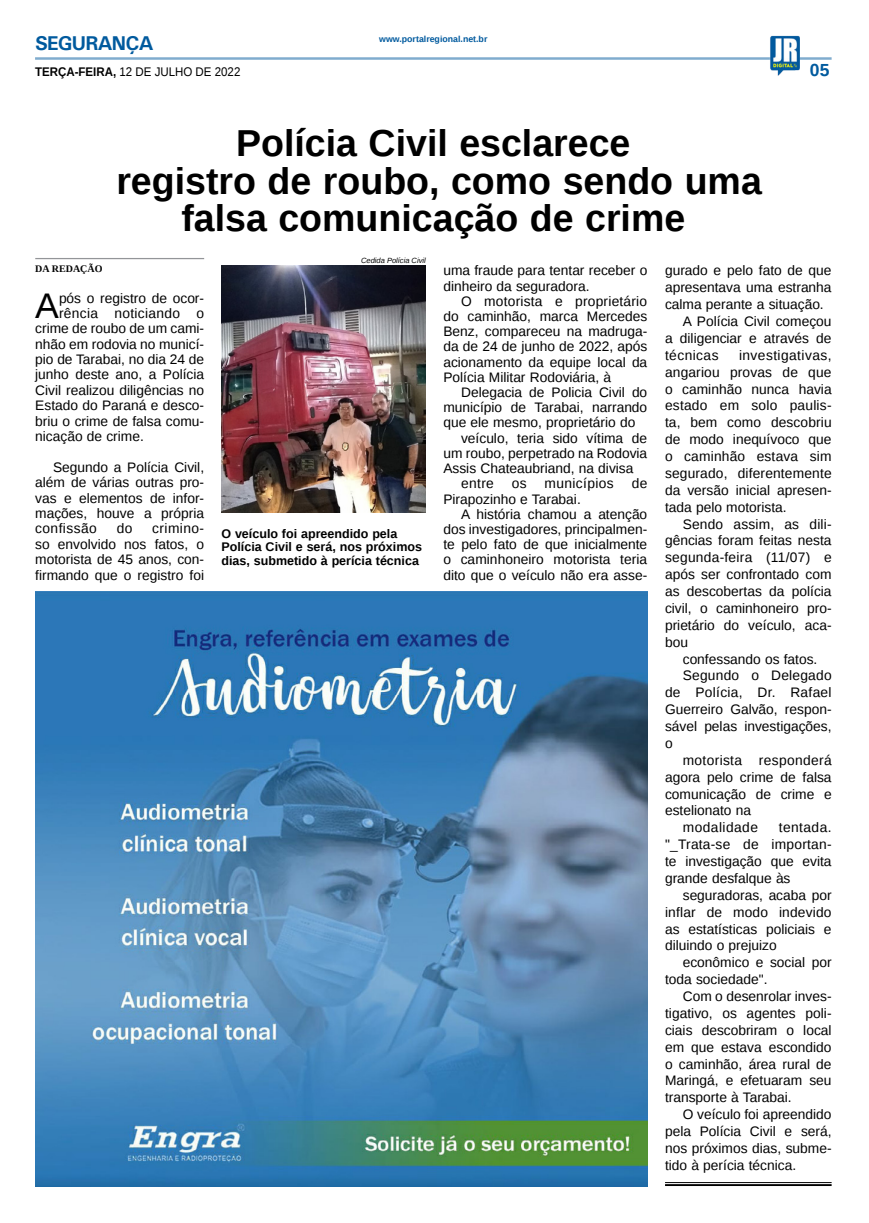
<style>
.page{position:relative;width:869px;height:1223px;background:#fff}
.page>*{position:absolute;margin:0;border:0;box-sizing:border-box;transform-origin:0 0}
.TÍTULO{font:700 37.5px/37.5px "Liberation Sans";color:#000;text-align:center}
.MATÉRIA{font:35.5px "Liberation Sans";color:#000}
.TITULO_PG{font:700 20px "Univers";letter-spacing:-.04em;color:#005a9e}
.TÍTULO-2{font:700 17.5px "Liberation Sans";color:#005a9e}
.MATÉRIA-2{font:13.75px/16.9px "Liberation Sans";color:#000;text-align:justify}
.MATÉRIA-3{font:13.75px "Liberation Sans";letter-spacing:.025em;color:#000}
.MATÉRIA-4{font:13.75px "Liberation Sans";letter-spacing:.035em;color:#000}
.LEGENDA{font:700 12.5px/13.8px "Liberation Sans";color:#000}
.DATA_PG{font:12.5px "Liberation Sans";color:#000;scale:.92 1}
.CRÉDITO_NOME{font:700 10px "Liberation Serif";color:#000}
.DATA_PG-2{font:700 8.75px "Liberation Sans";color:#005a9e}
.CRÉDITO_FOTO{font:italic 7.5px "Liberation Sans";color:#000}
.s1{font-weight:700}
</style>
<div class="page">
<hr style="left:35px;top:57px;width:796px;height:3px;background:#005a9e">
<img style="left:769px;top:36px;width:30px;height:40px">
<img style="left:35px;top:592px;width:612px;height:593px">
<hr style="left:664px;top:1182px;width:167px;height:1px;background:#000">
<hr style="left:664px;top:1184px;width:167px;height:1px;background:#000">
<img style="left:221px;top:265px;width:204px;height:247px">
<hr style="left:35px;top:258px;width:169px;height:1px;background:#939598">
<p class="TITULO_PG" style="left:35px;top:31px;width:120px">SEGURANÇA</p>
<p class="DATA_PG" style="left:35px;top:65px;width:224px"><span class="s1">TERÇA-FEIRA,</span> 12 DE JULHO DE 2022</p>
<p class="DATA_PG-2" style="left:379px;top:33px;width:110px">www.portalregional.net.br</p>
<p class="TÍTULO" style="left:236px;top:124px;width:395px">Polícia Civil esclarece</p>
<p class="TÍTULO" style="left:116px;top:161px;width:646px">registro de roubo, como sendo uma falsa comunicação de crime</p>
<p class="TÍTULO-2" style="left:809px;top:58px;width:21px">05</p>
<p class="CRÉDITO_NOME" style="left:35px;top:262px;width:69px">DA REDAÇÃO</p>
<p class="MATÉRIA" style="left:35px;top:285px;width:25px">A</p>
<p class="MATÉRIA-2" style="left:59px;top:290px;width:147px">pós o registro de ocor-</p>
<p class="MATÉRIA-3" style="left:59px;top:305px;width:147px">rência noticiando o</p>
<p class="MATÉRIA-2" style="left:35px;top:321px;width:170px">crime de roubo de um cami-</p>
<p class="MATÉRIA-2" style="left:35px;top:336px;width:170px">nhão em rodovia no municí-</p>
<p class="MATÉRIA-2" style="left:35px;top:351px;width:170px">pio de Tarabai, no dia 24 de</p>
<p class="MATÉRIA-2" style="left:35px;top:367px;width:170px">junho deste ano, a Polícia</p>
<p class="MATÉRIA-2" style="left:35px;top:382px;width:170px">Civil realizou diligências no</p>
<p class="MATÉRIA-2" style="left:35px;top:397px;width:170px">Estado do Paraná e desco-</p>
<p class="MATÉRIA-2" style="left:35px;top:413px;width:170px">briu o crime de falsa comu-</p>
<p class="MATÉRIA-2" style="left:35px;top:428px;width:110px">nicação de crime.</p>
<p class="MATÉRIA-2" style="left:35px;top:460px;width:170px;line-height:15.4px;text-indent:18px">Segundo a Polícia Civil, além de várias outras pro&shy;vas e elementos de infor&shy;mações, houve a própria confissão</p>
<p class="MATÉRIA-2" style="left:35px;top:521px;width:170px;line-height:15.4px;text-indent:117px">crimino&shy;so envolvido nos fatos, o motorista de 45 anos, con&shy;firmando que o registro foi</p>
<p class="MATÉRIA-2" style="left:117px;top:521px;width:17px">do</p>
<p class="CRÉDITO_FOTO" style="left:361px;top:255px;width:66px">Cedida Polícia Civil</p>
<p class="LEGENDA" style="left:221px;top:526px;width:202px">O veículo foi apreendido pela<br>Polícia Civil e será, nos próximos dias, submetido à perícia técnica</p>
<p class="MATÉRIA-2" style="left:443px;top:263px;width:205px;line-height:15.2px">uma fraude para tentar receber o dinheiro da seguradora.</p>
<p class="MATÉRIA-2" style="left:443px;top:294px;width:205px;line-height:15.2px;text-indent:18px">O motorista e proprietário do caminhão, marca Mercedes Benz, compareceu na madruga&shy;da de 24 de junho de 2022, após acionamento da equipe local da Polícia Militar Rodoviária, à</p>
<p class="MATÉRIA-2" style="left:443px;top:385px;width:205px;line-height:15.2px;text-indent:18px">Delegacia de Policia Civil do município de Tarabai, narrando que ele mesmo, proprietário do</p>
<p class="MATÉRIA-2" style="left:443px;top:431px;width:205px;line-height:15.2px;text-indent:18px">veículo, teria sido vítima de um roubo, perpetrado na Rodovia Assis Chateaubriand, na divisa</p>
<p class="MATÉRIA-2" style="left:461px;top:475px;width:34px">entre</p>
<p class="MATÉRIA-2" style="left:511px;top:475px;width:16px">os</p>
<p class="MATÉRIA-3" style="left:544px;top:476px;width:71px">municípios</p>
<p class="MATÉRIA-2" style="left:631px;top:475px;width:17px">de</p>
<p class="MATÉRIA-2" style="left:443px;top:491px;width:139px">Pirapozinho e Tarabai.</p>
<p class="MATÉRIA-2" style="left:443px;top:507px;width:205px;line-height:15.2px;text-indent:18px">A história chamou a atenção dos investigadores, principalmen&shy;te pelo fato de que inicialmente o caminhoneiro motorista teria dito que o veículo não era asse-</p>
<p class="MATÉRIA-2" style="left:664px;top:263px;width:168px">gurado e pelo fato de que apresentava uma estranha calma perante a situação.</p>
<p class="MATÉRIA-2" style="left:664px;top:313px;width:168px;text-indent:18px">A Polícia Civil começou a diligenciar e através de técnicas</p>
<p class="MATÉRIA-2" style="left:664px;top:347px;width:168px;text-indent:74px">investigativas, angariou provas de que o caminhão nunca havia estado em solo paulis&shy;ta, bem como descobriu de modo inequívoco que o caminhão estava sim segurado, diferentemente da versão inicial apresen&shy;tada pelo motorista.</p>
<p class="MATÉRIA-2" style="left:664px;top:516px;width:168px;text-indent:18px">Sendo assim, as dili&shy;gências foram feitas nesta segunda-feira (11/07) e após ser confrontado com as descobertas da polícia civil, o caminhoneiro pro&shy;prietário do veículo, aca&shy;bou</p>
<p class="MATÉRIA-2" style="left:682px;top:651px;width:136px">confessando os fatos.</p>
<p class="MATÉRIA-2" style="left:664px;top:667px;width:168px;text-indent:18px">Segundo o Delegado de Polícia, Dr. Rafael Guerreiro Galvão, respon&shy;sável pelas investigações, o</p>
<p class="MATÉRIA-2" style="left:664px;top:752px;width:168px;text-indent:18px">motorista responderá agora pelo crime de falsa comunicação de crime e estelionato na</p>
<p class="MATÉRIA-4" style="left:682px;top:819px;width:77px">modalidade</p>
<p class="MATÉRIA-2" style="left:664px;top:819px;width:168px;text-indent:114px">tentada. "_Trata-se de importan&shy;te investigação que evita grande desfalque às</p>
<p class="MATÉRIA-2" style="left:664px;top:887px;width:168px;text-indent:18px">seguradoras, acaba por inflar de modo indevido as estatísticas policiais e diluindo o prejuizo</p>
<p class="MATÉRIA-2" style="left:664px;top:954px;width:168px;text-indent:18px">econômico e social por toda sociedade".</p>
<p class="MATÉRIA-2" style="left:664px;top:988px;width:168px;text-indent:18px">Com o desenrolar inves&shy;tigativo, os agentes poli&shy;ciais descobriram o local em que estava escondido o caminhão, área rural de Maringá, e efetuaram seu transporte à Tarabai.</p>
<p class="MATÉRIA-2" style="left:664px;top:1106px;width:168px;text-indent:18px">O veículo foi apreendido pela Polícia Civil e será, nos próximos dias, subme&shy;tido à perícia técnica.</p>
</div>
